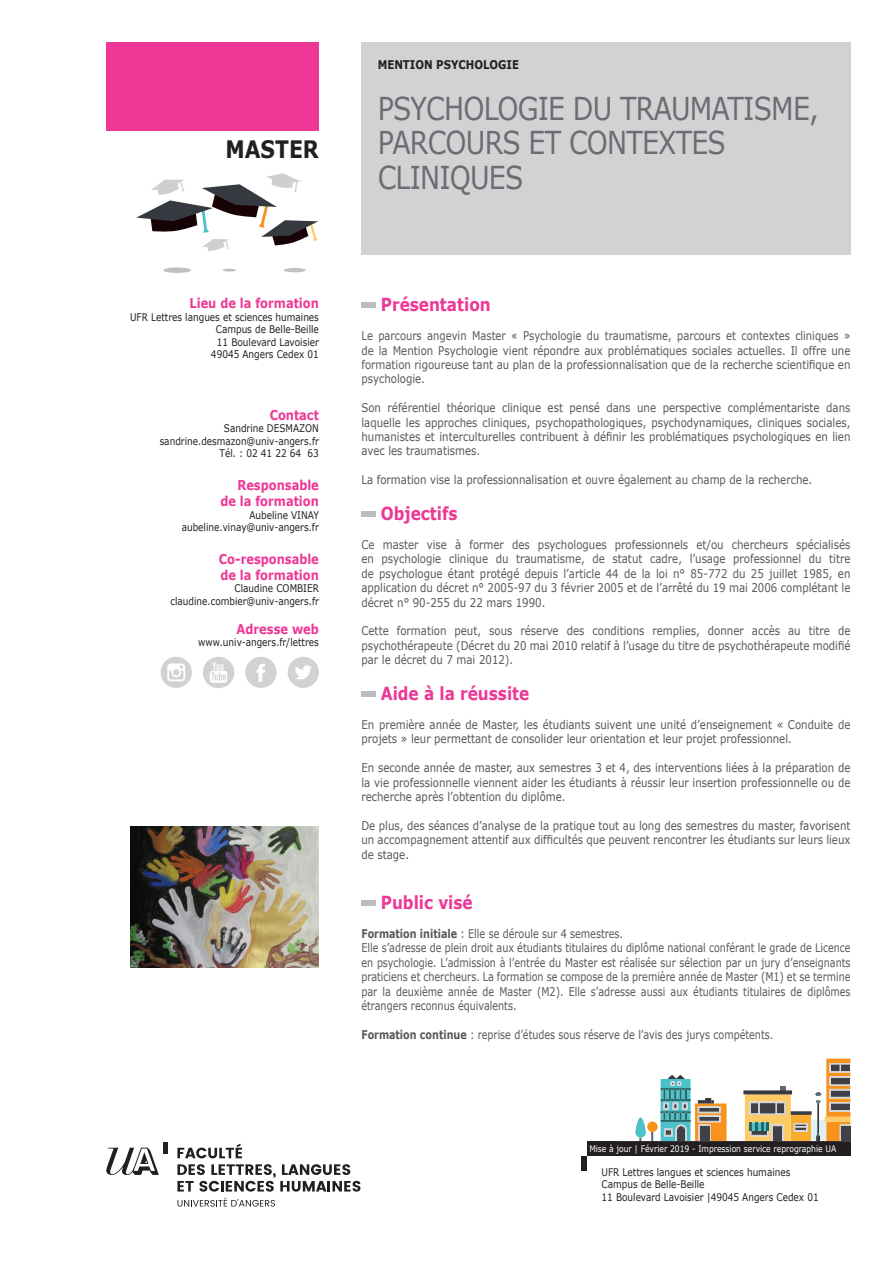
<style>
.page{position:relative;width:893px;height:1263px;background:#fff}
.page>*{position:absolute;margin:0;border:0;box-sizing:border-box;transform-origin:0 0}
.t1{font:31.5px/34.5px "Verdana";letter-spacing:-.03em;color:#6c6d70;scale:.85 1}
.t2{font:700 24px "Verdana";color:#231f20;scale:.85 1}
.t3{font:700 18px "Verdana";color:#ed3896;scale:.85 1}
.t4{font:700 13.5px/16.2px "Verdana";color:#ed3896;text-align:right;scale:.85 1}
.t5{font:12px/14.4px "Verdana";color:#57585a;text-align:justify;scale:.85 1}
.t6{font:12px/14.4px "Verdana";color:#57585a;scale:.8 1}
.t7{font:12px/14.4px "Verdana";color:#57585a;text-align:justify;scale:.83 1}
.t8{font:700 12px "Verdana";color:#231f20;scale:.85 1}
.t9{font:10.5px/12.6px "Verdana";color:#231f20;text-align:right;scale:.85 1}
.t10{font:9px "Verdana";color:#fff;scale:.85 1}
.s1{font-weight:700}
</style>
<div class="page">
<div style="left:361px;top:43px;width:489px;height:212px;background:#d1d2d4"></div>
<div style="left:106px;top:43px;width:213px;height:88px;background:#ed3896"></div>
<div style="left:581px;top:1156px;width:6px;height:14px;background:#231f20"></div>
<div style="left:587px;top:1142px;width:263px;height:14px;background:#231f20"></div>
<svg style="left:617px;top:1059px;width:233px;height:83px"></svg>
<div style="left:841px;top:1126px;width:9px;height:15px;background:#404146"></div>
<div style="left:361px;top:302px;width:15px;height:6px;background:#bcbdc0"></div>
<div style="left:361px;top:511px;width:15px;height:6px;background:#bcbdc0"></div>
<div style="left:361px;top:691px;width:15px;height:6px;background:#bcbdc0"></div>
<div style="left:361px;top:900px;width:15px;height:6px;background:#bcbdc0"></div>
<svg style="left:161px;top:657px;width:31px;height:31px"></svg>
<svg style="left:203px;top:657px;width:31px;height:31px"></svg>
<svg style="left:245px;top:657px;width:32px;height:31px"></svg>
<svg style="left:288px;top:657px;width:31px;height:31px"></svg>
<div style="left:163px;top:267px;width:28px;height:6px;background:#bfc0c1;border-radius:50%"></div>
<hr style="left:284px;top:268px;width:22px;height:4px;background:#bfc0c1;border-radius:50%">
<svg style="left:222px;top:269px;width:14px;height:2px"></svg>
<svg style="left:136px;top:173px;width:182px;height:78px"></svg>
<img style="left:131px;top:826px;width:187px;height:141px">
<svg style="left:177px;top:1143px;width:65px;height:15px"></svg>
<svg style="left:177px;top:1164px;width:183px;height:27px"></svg>
<div style="left:163px;top:1142px;width:5px;height:11px;background:#231f20"></div>
<svg style="left:177px;top:1198px;width:98px;height:8px"></svg>
<svg style="left:106px;top:1148px;width:53px;height:27px"></svg>
<h2 class="t2" style="left:225px;top:132px;width:111px">MASTER</h2>
<p class="t4" style="left:189px;top:295px;width:154px">Lieu de la formation</p>
<p class="t9" style="left:130px;top:310px;width:224px">UFR Lettres langues et sciences humaines<br>Campus de Belle-Beille<br>11 Boulevard Lavoisier<br>49045 Angers Cedex 01</p>
<p class="t4" style="left:270px;top:406px;width:59px">Contact</p>
<p class="t9" style="left:160px;top:422px;width:189px">Sandrine DESMAZON sandrine.desmazon@univ-angers.fr<br>Tél. : 02 41 22 64 63</p>
<p class="t4" style="left:220px;top:476px;width:117px">Responsable de la formation</p>
<p class="t9" style="left:182px;top:508px;width:163px">Aubeline VINAY aubeline.vinay@univ-angers.fr</p>
<p class="t4" style="left:219px;top:550px;width:119px;text-align:left">Co-responsable de la formation</p>
<p class="t9" style="left:170px;top:582px;width:176px">Claudine COMBIER claudine.combier@univ-angers.fr</p>
<p class="t4" style="left:237px;top:620px;width:98px">Adresse web</p>
<p class="t9" style="left:198px;top:636px;width:144px">www.univ-angers.fr/lettres</p>
<p class="t8" style="left:378px;top:56px;width:168px">MENTION PSYCHOLOGIE</p>
<h1 class="t1" style="left:378px;top:91px;width:520px">PSYCHOLOGIE DU TRAUMATISME,<br>PARCOURS ET CONTEXTES<br>CLINIQUES</h1>
<h3 class="t3" style="left:381px;top:292px;width:131px">Présentation</h3>
<p class="t7" style="left:361px;top:329px;width:591px">Le parcours angevin Master « Psychologie du traumatisme, parcours et contextes cliniques » de la Mention Psychologie vient répondre aux problématiques sociales actuelles. Il offre une formation rigoureuse tant au plan de la professionnalisation que de la recherche scientifique en psychologie.</p>
<p class="t5" style="left:361px;top:401px;width:577px">Son référentiel théorique clinique est pensé dans une perspective complémentariste dans laquelle les approches cliniques, psychopathologiques, psychodynamiques, cliniques sociales, humanistes et interculturelles contribuent à définir les problématiques psychologiques en lien avec les traumatismes.</p>
<p class="t5" style="left:361px;top:473px;width:532px">La formation vise la professionnalisation et ouvre également au champ de la recherche.</p>
<h3 class="t3" style="left:381px;top:501px;width:92px">Objectifs</h3>
<p class="t5" style="left:361px;top:537px;width:577px">Ce master vise à former des psychologues professionnels et/ou chercheurs spécialisés en psychologie clinique du traumatisme, de statut cadre, l’usage professionnel du titre de psychologue étant protégé depuis l’article 44 de la loi n° 85-772 du 25 juillet 1985, en application du décret n° 2005-97 du 3 février 2005 et de l’arrêté du 19 mai 2006 complétant le décret n° 90-255 du 22 mars 1990.</p>
<p class="t5" style="left:361px;top:624px;width:577px">Cette formation peut, sous réserve des conditions remplies, donner accès au titre de psychothérapeute (Décret du 20 mai 2010 relatif à l’usage du titre de psychothérapeute modifié par le décret du 7 mai 2012).</p>
<h3 class="t3" style="left:381px;top:681px;width:176px">Aide à la réussite</h3>
<p class="t5" style="left:361px;top:717px;width:577px">En première année de Master, les étudiants suivent une unité d’enseignement « Conduite de projets » leur permettant de consolider leur orientation et leur projet professionnel.</p>
<p class="t5" style="left:361px;top:761px;width:577px">En seconde année de master, aux semestres 3 et 4, des interventions liées à la préparation de la vie professionnelle viennent aider les étudiants à réussir leur insertion professionnelle ou de recherche après l’obtention du diplôme.</p>
<p class="t5" style="left:361px;top:818px;width:577px">De plus, des séances d’analyse de la pratique tout au long des semestres du master, favorisent un accompagnement attentif aux difficultés que peuvent rencontrer les étudiants sur leurs lieux de stage.</p>
<h3 class="t3" style="left:381px;top:890px;width:110px">Public visé</h3>
<p class="t6" style="left:361px;top:926px;width:613px"><span class="s1">Formation initiale</span> : Elle se déroule sur 4 semestres.<br>Elle s’adresse de plein droit aux étudiants titulaires du diplôme national conférant le grade de Licence en psychologie. L’admission à l’entrée du Master est réalisée sur sélection par un jury d’enseignants praticiens et chercheurs. La formation se compose de la première année de Master (M1) et se termine par la deuxième année de Master (M2). Elle s’adresse aussi aux étudiants titulaires de diplômes étrangers reconnus équivalents.</p>
<p class="t6" style="left:361px;top:1027px;width:516px"><span class="s1">Formation continue</span> : reprise d’études sous réserve de l’avis des jurys compétents.</p>
<p class="t10" style="left:589px;top:1143px;width:292px">Mise à jour | Février 2019 - Impression service reprographie UA</p>
<p class="t9" style="left:601px;top:1165px;width:257px;text-align:left">UFR Lettres langues et sciences humaines<br>Campus de Belle-Beille<br>11 Boulevard Lavoisier |49045 Angers Cedex 01</p>
</div>
